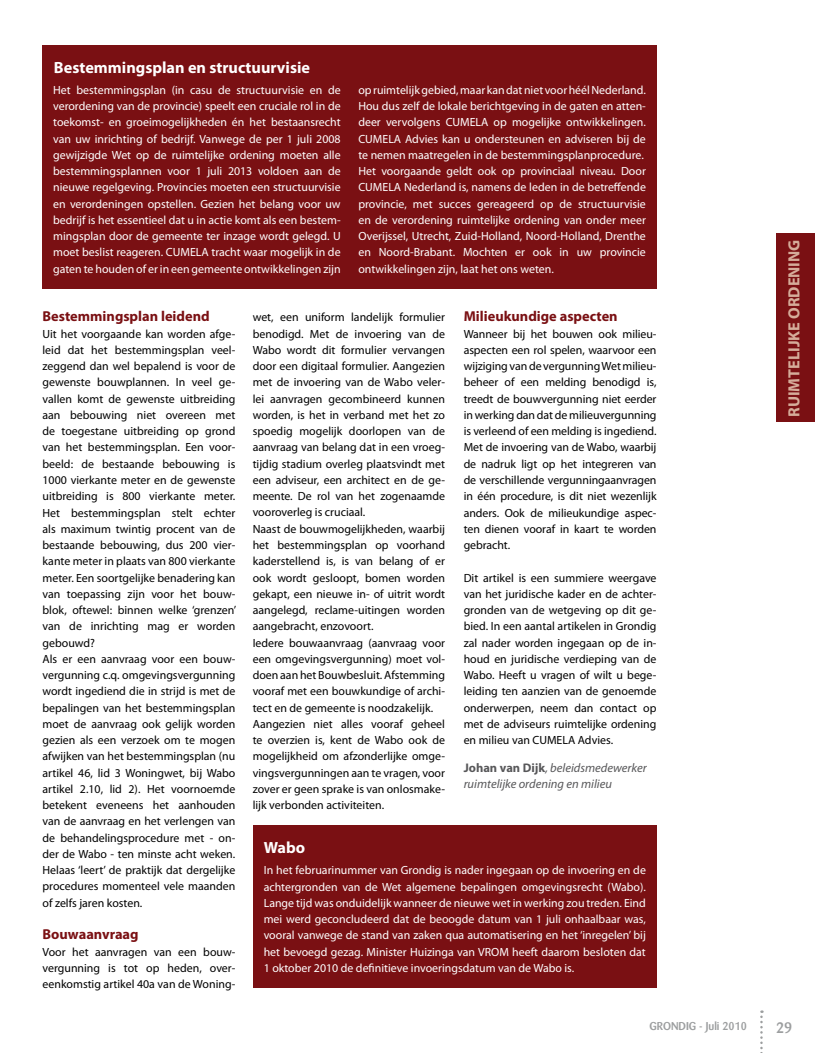
<style>
.page{position:relative;width:815px;height:1053px;background:#fff}
.page>*{position:absolute;margin:0;border:0;box-sizing:border-box;transform-origin:0 0}
.t1{font:700 16.25px "Myriad Pro";color:#fff}
.t2{font:700 16.25px "Myriad Pro";color:#d5ac9a}
.t3{font:500 15px "Barmeno Pro";color:#9c9e9f}
.t4{font:700 14.38px "Myriad Pro";color:#7a1013}
.t5{font:italic 12.5px/16.2px "Myriad Pro";color:#58585a}
.t6{font:11.88px/16.2px "Myriad Pro";color:#000;text-align:justify}
.t7{font:11.88px/16.2px "Myriad Pro";color:#fff;text-align:justify}
.t8{font:500 11.25px "Barmeno Pro";color:#9c9e9f}
.s1{font-weight:700;font-style:normal}
</style>
<div class="page">
<div style="left:253px;top:825px;width:404px;height:163px;background:#7a1013"></div>
<div style="left:43px;top:45px;width:614px;height:244px;background:#7a1013"></div>
<svg style="left:760px;top:1010px;width:3px;height:43px"></svg>
<div style="left:776px;top:234px;width:39px;height:188px;background:#7a1013"></div>
<h1 class="t1" style="left:54px;top:56px;width:258px">Bestemmingsplan en structuurvisie</h1>
<p class="t7" style="left:53px;top:81px;width:289px">Het bestemmingsplan (in casu de structuurvisie en de verordening van de provincie) speelt een cruciale rol in de toekomst- en groeimogelijkheden én het bestaansrecht van uw inrichting of bedrijf. Vanwege de per 1 juli 2008 gewijzigde Wet op de ruimtelijke ordening moeten alle bestemmingsplannen voor 1 juli 2013 voldoen aan de nieuwe regelgeving. Provincies moeten een structuurvisie en verordeningen opstellen. Gezien het belang voor uw bedrijf is het essentieel dat u in actie komt als een bestem&shy;mingsplan door de gemeente ter inzage wordt gelegd. U moet beslist reageren. CUMELA tracht waar mogelijk in de gaten te houden of er in een gemeente ontwikkelingen zijn</p>
<p class="t7" style="left:358px;top:81px;width:289px;text-align:left">op ruimtelijk gebied, maar kan dat niet voor héél Nederland.<br>Hou dus zelf de lokale berichtgeving in de gaten en atten&shy;deer vervolgens CUMELA op mogelijke ontwikkelingen.<br>CUMELA Advies kan u ondersteunen en adviseren bij de te nemen maatregelen in de bestemmingsplanprocedure.<br>Het voorgaande geldt ook op provinciaal niveau. Door CUMELA Nederland is, namens de leden in de betreffende provincie, met succes gereageerd op de structuurvisie en de verordening ruimtelijke ordening van onder meer Overijssel, Utrecht, Zuid-Holland, Noord-Holland, Drenthe en Noord-Brabant. Mochten er ook in uw provincie ontwikkelingen zijn, laat het ons weten.</p>
<p class="t4" style="left:43px;top:307px;width:169px">Bestemmingsplan leidend</p>
<p class="t6" style="left:43px;top:325px;width:195px;text-align:left">Uit het voorgaande kan worden afge&shy;leid dat het bestemmingsplan veel&shy;zeggend dan wel bepalend is voor de gewenste bouwplannen. In veel ge&shy;vallen komt de gewenste uitbreiding aan bebouwing niet overeen met de toegestane uitbreiding op grond van het bestemmingsplan. Een voor&shy;beeld: de bestaande bebouwing is 1000 vierkante meter en de gewenste uitbreiding is 800 vierkante meter.<br>Het bestemmingsplan stelt echter als maximum twintig procent van de bestaande bebouwing, dus 200 vier&shy;kante meter in plaats van 800 vierkante meter. Een soortgelijke benadering kan van toepassing zijn voor het bouw&shy;blok, oftewel: binnen welke ‘grenzen’ van de inrichting mag er worden gebouwd?<br>Als er een aanvraag voor een bouw&shy;vergunning c.q. omgevingsvergunning wordt ingediend die in strijd is met de bepalingen van het bestemmingsplan moet de aanvraag ook gelijk worden gezien als een verzoek om te mogen afwijken van het bestemmingsplan (nu artikel 46, lid 3 Woningwet, bij Wabo artikel 2.10, lid 2). Het voornoemde betekent eveneens het aanhouden van de aanvraag en het verlengen van de behandelingsprocedure met - on&shy;der de Wabo - ten minste acht weken.<br>Helaas ‘leert’ de praktijk dat dergelijke procedures momenteel vele maanden of zelfs jaren kosten.</p>
<p class="t4" style="left:43px;top:925px;width:98px">Bouwaanvraag</p>
<p class="t6" style="left:43px;top:943px;width:194px">Voor het aanvragen van een bouw&shy;vergunning is tot op heden, over&shy;eenkomstig artikel 40a van de Woning-</p>
<p class="t6" style="left:253px;top:309px;width:194px;text-align:left">wet, een uniform landelijk formulier benodigd. Met de invoering van de Wabo wordt dit formulier vervangen door een digitaal formulier. Aangezien met de invoering van de Wabo veler&shy;lei aanvragen gecombineerd kunnen worden, is het in verband met het zo spoedig mogelijk doorlopen van de aanvraag van belang dat in een vroeg&shy;tijdig stadium overleg plaatsvindt met een adviseur, een architect en de ge&shy;meente. De rol van het zogenaamde vooroverleg is cruciaal.<br>Naast de bouwmogelijkheden, waarbij het bestemmingsplan op voorhand kaderstellend is, is van belang of er ook wordt gesloopt, bomen worden gekapt, een nieuwe in- of uitrit wordt aangelegd, reclame-uitingen worden aangebracht, enzovoort.<br>Iedere bouwaanvraag (aanvraag voor een omgevingsvergunning) moet vol&shy;doen aan het Bouwbesluit. Afstemming vooraf met een bouwkundige of archi&shy;tect en de gemeente is noodzakelijk.<br>Aangezien niet alles vooraf geheel te overzien is, kent de Wabo ook de mogelijkheid om afzonderlijke omge&shy;vingsvergunningen aan te vragen, voor zover er geen sprake is van onlosmake&shy;lijk verbonden activiteiten.</p>
<p class="t4" style="left:464px;top:307px;width:156px">Milieukundige aspecten</p>
<p class="t6" style="left:464px;top:325px;width:194px">Wanneer bij het bouwen ook milieu&shy;aspecten een rol spelen, waarvoor een wijziging van de vergunning Wet milieu&shy;beheer of een melding benodigd is, treedt de bouwvergunning niet eerder in werking dan dat de milieuvergunning is verleend of een melding is ingediend.<br>Met de invoering van de Wabo, waarbij de nadruk ligt op het integreren van de verschillende vergunningaanvragen in één procedure, is dit niet wezenlijk anders. Ook de milieukundige aspec&shy;ten dienen vooraf in kaart te worden gebracht.</p>
<p class="t6" style="left:464px;top:569px;width:194px">Dit artikel is een summiere weergave van het juridische kader en de achter&shy;gronden van de wetgeving op dit ge&shy;bied. In een aantal artikelen in Grondig zal nader worden ingegaan op de in&shy;houd en juridische verdieping van de Wabo. Heeft u vragen of wilt u bege&shy;leiding ten aanzien van de genoemde onderwerpen, neem dan contact op met de adviseurs ruimtelijke ordening en milieu van CUMELA Advies.</p>
<p class="t5" style="left:464px;top:759px;width:185px"><span class="s1">Johan van Dijk</span>, beleidsmedewerker ruimtelijke ordening en milieu</p>
<h1 class="t1" style="left:264px;top:836px;width:43px">Wabo</h1>
<p class="t7" style="left:264px;top:861px;width:384px">In het februarinummer van Grondig is nader ingegaan op de invoering en de achtergronden van de Wet algemene bepalingen omgevingsrecht (Wabo).<br>Lange tijd was onduidelijk wanneer de nieuwe wet in werking zou treden. Eind mei werd geconcludeerd dat de beoogde datum van 1 juli onhaalbaar was, vooral vanwege de stand van zaken qua automatisering en het ‘inregelen’ bij het bevoegd gezag. Minister Huizinga van VROM heeft daarom besloten dat 1 oktober 2010 de definitieve invoeringsdatum van de Wabo is.</p>
<h1 class="t2" style="left:783px;top:417px;width:179px;rotate:-90deg">ruimtelijke ordening</h1>
<p class="t8" style="left:649px;top:1018px;width:99px">GRONDIG - Juli 2010</p>
<p class="t3" style="left:776px;top:1017px;width:18px">29</p>
</div>
